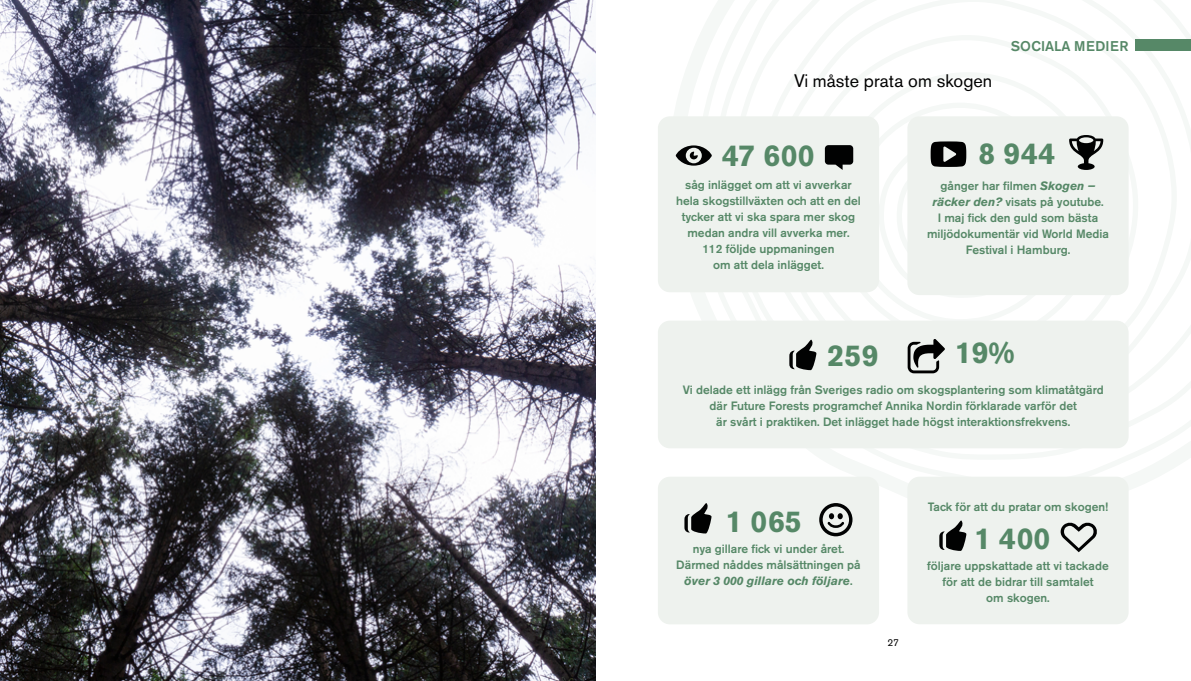
<style>
.page{position:relative;width:1191px;height:681px;background:#fff}
.page>*{position:absolute;margin:0;border:0;box-sizing:border-box;transform-origin:0 0}
.t1{font:700 30px "Akzidenz Grotesk BE";letter-spacing:.01em;color:#568867}
.t2{font:18px "Akzidenz Grotesk BE";color:#000}
.t3{font:500 14px "Akzidenz Grotesk BE";color:#568867}
.t4{font:500 12px/16px "Akzidenz Grotesk BE";color:#568867;text-align:center}
.t5{font:10px "Akzidenz Grotesk BE";color:#000}
.s1{font-weight:700;font-style:italic}
</style>
<div class="page">
<svg style="left:666px;top:39px;width:525px;height:473px"></svg>
<div style="left:658px;top:116px;width:221px;height:176px;background:#eef2ee;border-radius:12px"></div>
<svg style="left:676px;top:145px;width:35px;height:20px"></svg>
<div style="left:907px;top:116px;width:221px;height:179px;background:#eef2ee;border-radius:12px"></div>
<div style="left:658px;top:476px;width:221px;height:148px;background:#eef2ee;border-radius:12px"></div>
<svg style="left:1069px;top:135px;width:34px;height:35px"></svg>
<svg style="left:894px;top:141px;width:73px;height:140px"></svg>
<svg style="left:819px;top:503px;width:33px;height:33px"></svg>
<svg style="left:825px;top:145px;width:28px;height:25px"></svg>
<div style="left:658px;top:320px;width:470px;height:128px;background:#eef2ee;border-radius:12px"></div>
<svg style="left:789px;top:339px;width:27px;height:31px"></svg>
<svg style="left:907px;top:339px;width:38px;height:34px"></svg>
<div style="left:907px;top:476px;width:221px;height:148px;background:#eef2ee;border-radius:12px"></div>
<svg style="left:939px;top:520px;width:27px;height:30px"></svg>
<svg style="left:1060px;top:522px;width:37px;height:30px"></svg>
<svg style="left:684px;top:503px;width:27px;height:30px"></svg>
<img style="left:0;top:0;width:595px;height:680px">
<h2 class="t2" style="left:794px;top:70px;width:200px">Vi måste prata om skogen</h2>
<p class="t3" style="left:1011px;top:38px;width:119px">SOCIALA MEDIER</p>
<h1 class="t1" style="left:722px;top:138px;width:94px">47 600</h1>
<p class="t4" style="left:676px;top:177px;width:186px">såg inlägget om att vi avverkar hela skogstillväxten och att en del tycker att vi ska spara mer skog medan andra vill avverka mer.<br>112 följde uppmaningen<br>om att dela inlägget.</p>
<h1 class="t1" style="left:978px;top:136px;width:78px">8 944</h1>
<p class="t4" style="left:927px;top:178px;width:183px">gånger har filmen <span class="s1">Skogen — räcker den?</span> visats på youtube.<br>I maj fick den guld som bästa miljödokumentär vid World Media<br>Festival i Hamburg.</p>
<h1 class="t1" style="left:827px;top:338px;width:53px">259</h1>
<h1 class="t1" style="left:955px;top:335px;width:61px">19%</h1>
<p class="t4" style="left:683px;top:382px;width:422px">Vi delade ett inlägg från Sveriges radio om skogsplantering som klimatåtgärd där Future Forests programchef Annika Nordin förklarade varför det<br>är svårt i praktiken. Det inlägget hade högst interaktionsfrekvens.</p>
<h1 class="t1" style="left:725px;top:504px;width:78px">1 065</h1>
<p class="t4" style="left:676px;top:540px;width:186px">nya gillare fick vi under året.<br>Därmed nåddes målsättningen på <span class="s1">över 3 000 gillare och följare</span>.</p>
<p class="t5" style="left:887px;top:636px;width:13px">27</p>
<p class="t4" style="left:927px;top:498px;width:182px">Tack för att du pratar om skogen!</p>
<h1 class="t1" style="left:974px;top:520px;width:78px">1 400</h1>
<p class="t4" style="left:927px;top:557px;width:183px">följare uppskattade att vi tackade för att de bidrar till samtalet<br>om skogen.</p>
</div>
